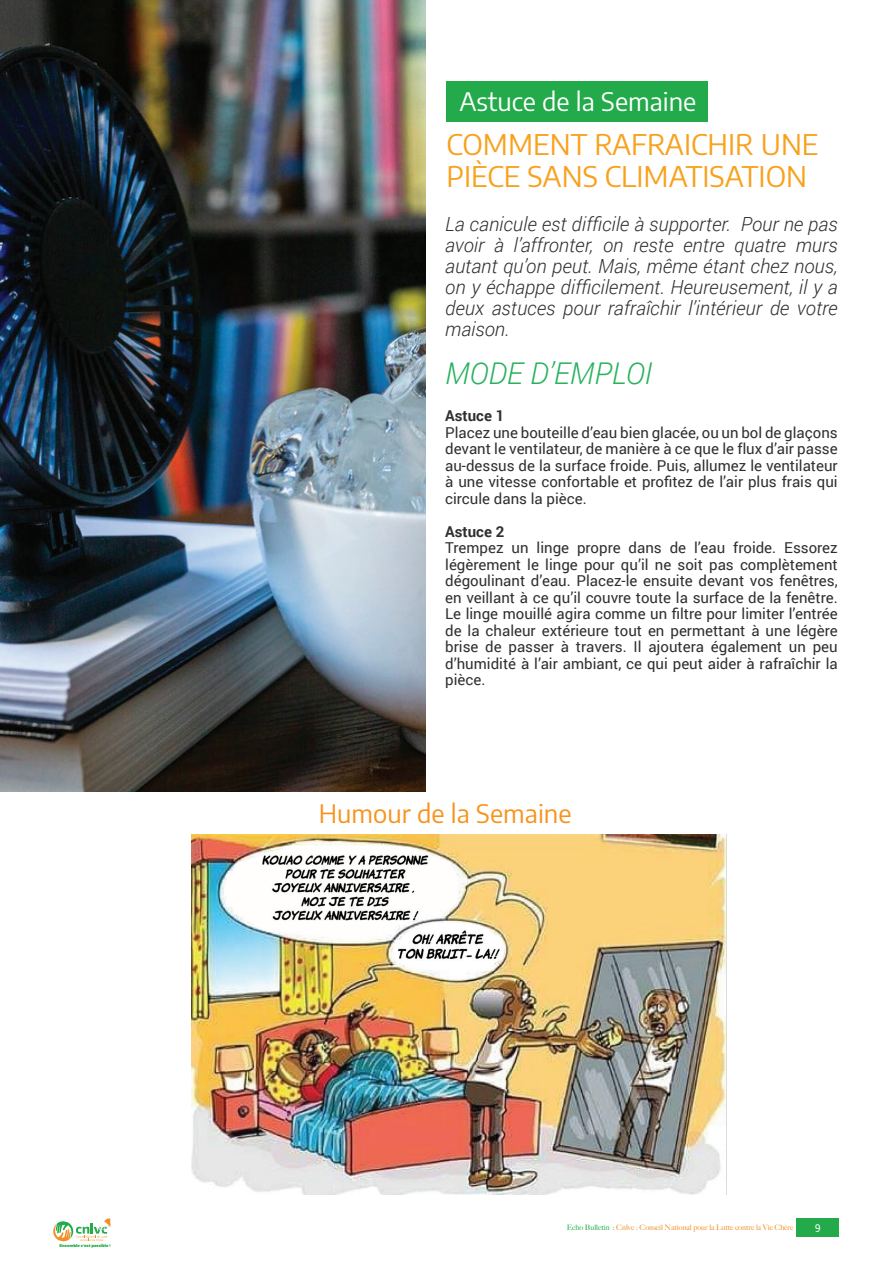
<style>
.page{position:relative;width:893px;height:1263px;background:#fff}
.page>*{position:absolute;margin:0;border:0;box-sizing:border-box;transform-origin:0 0}
.t1{font:italic 300 30px "Roboto";color:#29b15d}
.t2{font:28.5px/31.5px "Encode Sans";color:#f8a11c}
.t3{font:25.5px "Encode Sans";color:#fff}
.t4{font:25.5px "Encode Sans";color:#f7931d}
.t5{font:italic 300 19.5px/21px "Roboto";color:#312e32;text-align:justify}
.t6{font:15px/16.5px "Roboto";color:#312e32;text-align:justify}
.t7{font:700 15px "Roboto";color:#312e32}
.t8{font:500 10.5px "Encode Sans Compressed";color:#fff}
.t9{font:500 7.5px "Big Caslon";color:#f28f23}
.t10{font:900 3.9px "Montserrat";color:#23aa4a}
.s1{color:#23aa4a}
</style>
<div class="page">
<div style="left:797px;top:1218px;width:42px;height:19px;background:#23aa4a"></div>
<svg style="left:53px;top:1218px;width:57px;height:24px"></svg>
<img style="left:0;top:0;width:425px;height:792px">
<div style="left:446px;top:81px;width:262px;height:41px;background:#23aa4a"></div>
<img style="left:192px;top:834px;width:533px;height:360px">
<p class="t10" style="left:60px;top:1243px;width:53px">Ensemble c’est possible !</p>
<h3 class="t3" style="left:459px;top:83px;width:239px">Astuce de la Semaine</h3>
<h2 class="t2" style="left:446px;top:127px;width:374px">COMMENT RAFRAICHIR UNE<br>PIÈCE SANS CLIMATISATION</h2>
<p class="t5" style="left:445px;top:213px;width:394px">La canicule est difficile à supporter. Pour ne pas avoir à l’affronter, on reste entre quatre murs autant qu’on peut. Mais, même étant chez nous, on y échappe difficilement. Heureusement, il y a deux astuces pour rafraîchir l’intérieur de votre maison.</p>
<h1 class="t1" style="left:445px;top:352px;width:209px">MODE D’EMPLOI</h1>
<p class="t7" style="left:445px;top:405px;width:61px">Astuce 1</p>
<p class="t6" style="left:445px;top:424px;width:394px">Placez une bouteille d’eau bien glacée, ou un bol de glaçons devant le ventilateur, de manière à ce que le flux d’air passe au-dessus de la surface froide. Puis, allumez le ventilateur à une vitesse confortable et profitez de l’air plus frais qui circule dans la pièce.</p>
<p class="t7" style="left:445px;top:521px;width:61px">Astuce 2</p>
<p class="t6" style="left:445px;top:539px;width:394px">Trempez un linge propre dans de l’eau froide. Essorez légèrement le linge pour qu’il ne soit pas complètement dégoulinant d’eau. Placez-le ensuite devant vos fenêtres, en veillant à ce qu’il couvre toute la surface de la fenêtre.<br>Le linge mouillé agira comme un filtre pour limiter l’entrée de la chaleur extérieure tout en permettant à une légère brise de passer à travers. Il ajoutera également un peu d’humidité à l’air ambiant, ce qui peut aider à rafraîchir la pièce.</p>
<h3 class="t4" style="left:319px;top:796px;width:254px">Humour de la Semaine</h3>
<p class="t9" style="left:567px;top:1221px;width:228px"><span class="s1">Echo Bulletin :</span> Cnlvc : Conseil National pour la Lutte contre la Vie Chère</p>
<p class="t8" style="left:815px;top:1221px;width:7px">9</p>
</div>
